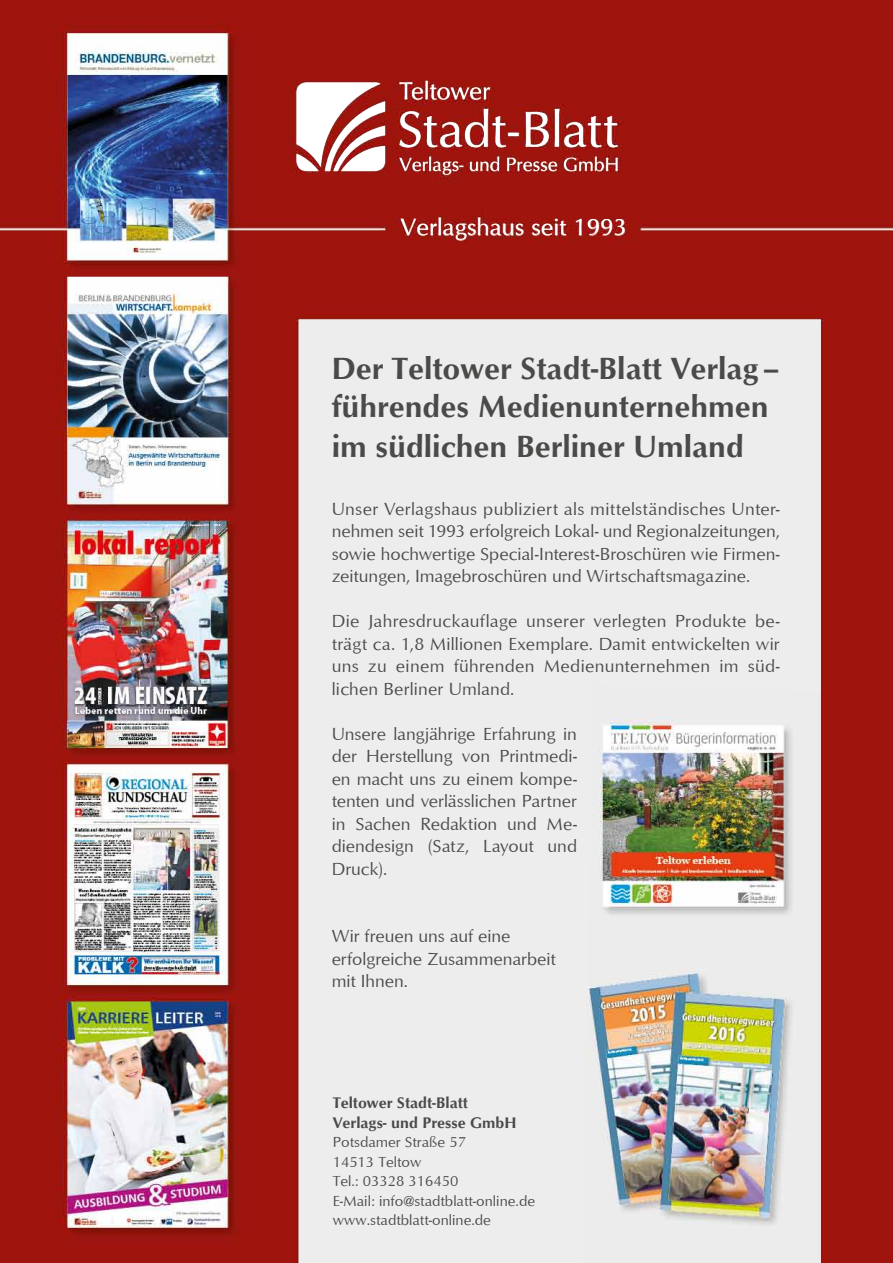
<style>
.page{position:relative;width:893px;height:1263px;background:#fff}
.page>*{position:absolute;margin:0;border:0;box-sizing:border-box;transform-origin:0 0}
.t1{font:700 31.5px/38.7px "Optimum";color:#4a4a49}
.t2{font:24.45px "Optimum";color:#fff}
.t3{font:18px/22.5px "Optimum";color:#4a4a49;text-align:justify}
.t4{font:700 15.75px/19.5px "Optimum";color:#4a4a49}
.t5{font:15px/19.5px "Optimum";color:#4a4a49}
</style>
<div class="page">
<img style="left:0;top:0;width:893px;height:1263px">
<svg style="left:299px;top:319px;width:522px;height:944px;background:#e2e1de"></svg>
<svg style="left:399px;top:81px;width:91px;height:19px;background:#b25753"></svg>
<svg style="left:297px;top:82px;width:88px;height:89px"></svg>
<svg style="left:400px;top:109px;width:217px;height:38px"></svg>
<svg style="left:399px;top:157px;width:218px;height:18px;background:#ad4a45"></svg>
<h2 class="t2" style="left:401px;top:212px;width:228px">Verlagshaus seit 1993</h2>
<h1 class="t1" style="left:332px;top:349px;width:450px">Der Teltower Stadt-Blatt Verlag– führendes Medienunternehmen im südlichen Berliner Umland</h1>
<p class="t3" style="left:332px;top:497px;width:450px">Unser Verlagshaus publiziert als mittelständisches Unter&shy;nehmen seit 1993 erfolgreich Lokal- und Regionalzeitungen, sowie hochwertige Special-Interest-Broschüren wie Firmen&shy;zeitungen, Imagebroschüren und Wirtschaftsmagazine.</p>
<p class="t3" style="left:332px;top:609px;width:450px">Die Jahresdruckauflage unserer verlegten Produkte be&shy;trägt ca. 1,8 Millionen Exemplare. Damit entwickelten wir uns zu einem führenden Medienunternehmen im süd&shy;lichen Berliner Umland.</p>
<p class="t3" style="left:332px;top:722px;width:247px">Unsere langjährige Erfahrung in der Herstellung von Printmedi&shy;en macht uns zu einem kompe&shy;tenten und verlässlichen Partner in Sachen Redaktion und Me&shy;diendesign (Satz, Layout und Druck).</p>
<p class="t3" style="left:332px;top:924px;width:226px;text-align:left">Wir freuen uns auf eine erfolgreiche Zusammenarbeit mit Ihnen.</p>
<p class="t4" style="left:333px;top:1093px;width:185px">Teltower Stadt-Blatt<br>Verlags- und Presse GmbH</p>
<p class="t5" style="left:333px;top:1132px;width:204px">Potsdamer Straße 57<br>14513 Teltow<br>Tel.: 03328 316450<br>E-Mail: info@stadtblatt-online.de www.stadtblatt-online.de</p>
</div>
